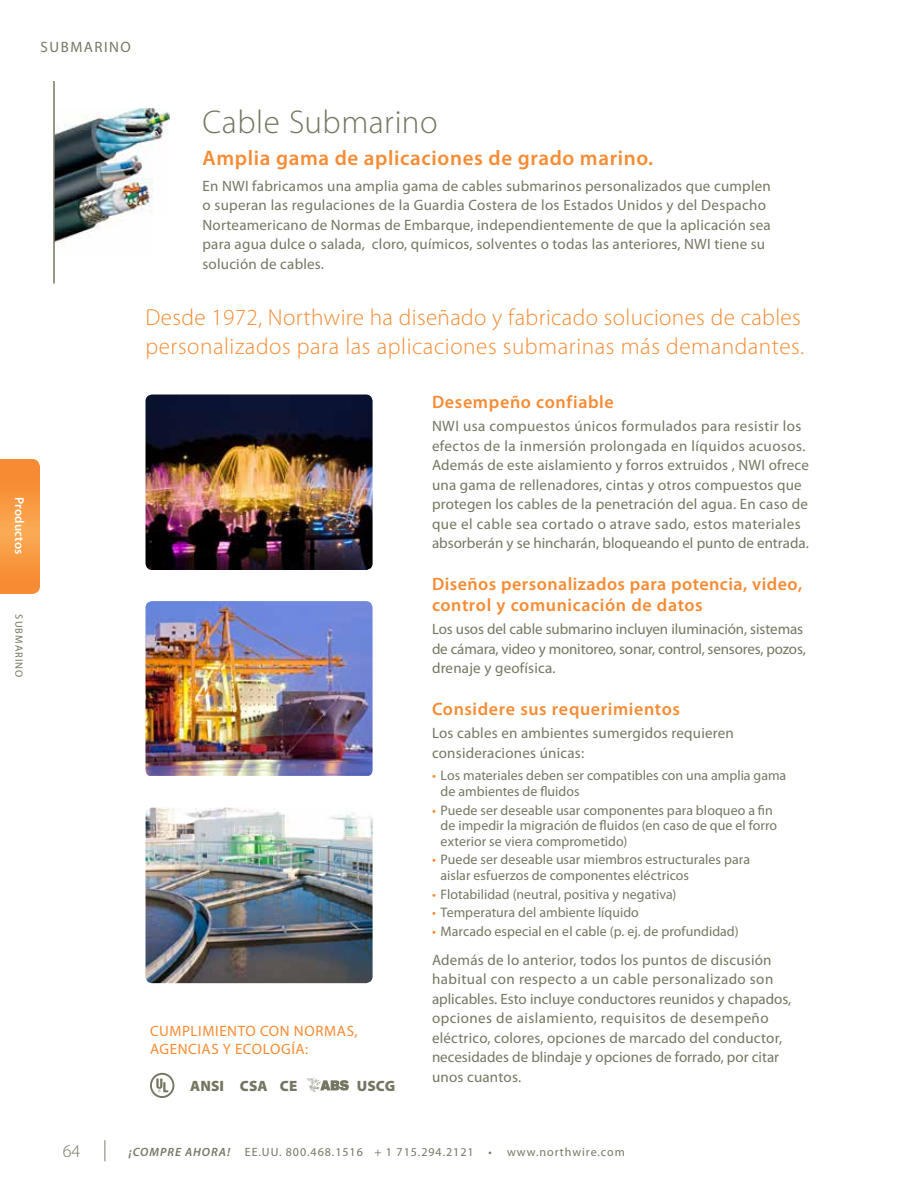
<style>
.page{position:relative;width:918px;height:1188px;background:#fff}
.page>*{position:absolute;margin:0;border:0;box-sizing:border-box;transform-origin:0 0}
._5_P_Title{font:300 33px "Myriad Pro";letter-spacing:.015em;color:#767662}
.headers{font:300 23.1px/29.4px "Myriad Pro";letter-spacing:.025em;color:#f68b33}
._5_P_Name_Title{font:600 21px "Myriad Pro";letter-spacing:.03em;color:#f68b33}
._2_Subhead{font:600 18px/21.6px "Myriad Pro";letter-spacing:.03em;color:#f68b33}
._5_P_Description{font:15px/19.5px "Myriad Pro";letter-spacing:.015em;color:#767662}
._5_P_Description-2{font:15px/19.5px "Myriad Pro";letter-spacing:-.005em;color:#767662}
._5_P_SUBHEAD{font:15px/18px "Myriad Pro";letter-spacing:.04em;color:#f68b33}
.LOGO_types{font:900 15px "Myriad Pro";letter-spacing:.005em;color:#767662}
.Page_Category{font:15px "Myriad Pro";letter-spacing:.1em;color:#767662}
.t1{font:13.8px/15.8px "Myriad Pro";letter-spacing:.005em;color:#767662}
.t2{font:600 12.75px "Myriad Pro";letter-spacing:.015em;color:#fff}
.t3{font:12px "Myriad Pro";letter-spacing:.08em;color:#767662}
.SideCopy-Product{font:10.5px "Myriad Pro";letter-spacing:.1em;color:#767662}
.s1{color:#f68b33}
.s2{font-weight:300;font-size:18px}
.s3{font-weight:300;font-size:21px}
.s4{font-weight:600;font-style:italic}
</style>
<div class="page">
<svg style="left:0;top:459px;width:40px;height:135px;background:#f79740"></svg>
<img style="left:146px;top:394px;width:227px;height:176px">
<img style="left:146px;top:808px;width:227px;height:175px">
<img style="left:146px;top:601px;width:227px;height:175px">
<img style="left:55px;top:108px;width:114px;height:70px">
<img style="left:55px;top:178px;width:98px;height:68px">
<hr style="left:53px;top:81px;width:2px;height:203px;background:#767662">
<svg style="left:150px;top:1073px;width:24px;height:25px"></svg>
<svg style="left:307px;top:1078px;width:42px;height:14px"></svg>
<p class="Page_Category" style="left:41px;top:39px;width:92px">SUBMARINO</p>
<p class="t2" style="left:27px;top:497px;width:60px;rotate:90deg">Productos</p>
<p class="SideCopy-Product" style="left:25px;top:614px;width:65px;rotate:90deg">SUBMARINO</p>
<p class="_5_P_Title" style="left:202px;top:104px;width:237px">Cable Submarino</p>
<p class="_5_P_Name_Title" style="left:202px;top:146px;width:452px">Amplia gama de aplicaciones de grado marino.</p>
<p class="_5_P_Description" style="left:202px;top:176px;width:570px">En NWI fabricamos una amplia gama de cables submarinos personalizados que cumplen o superan las regulaciones de la Guardia Costera de los Estados Unidos y del Despacho Norteamericano de Normas de Embarque, independientemente de que la aplicación sea para agua dulce o salada, cloro, químicos, solventes o todas las anteriores, NWI tiene su solución de cables.</p>
<p class="headers" style="left:146px;top:303px;width:660px">Desde 1972, Northwire ha diseñado y fabricado soluciones de cables personalizados para las aplicaciones submarinas más demandantes.</p>
<p class="_5_P_SUBHEAD" style="left:150px;top:1022px;width:209px">CUMPLIMIENTO CON NORMAS,<br>AGENCIAS Y ECOLOGÍA:</p>
<p class="LOGO_types" style="left:190px;top:1077px;width:35px">ANSI</p>
<p class="LOGO_types" style="left:240px;top:1077px;width:29px">CSA</p>
<p class="LOGO_types" style="left:280px;top:1078px;width:19px">CE</p>
<p class="LOGO_types" style="left:357px;top:1077px;width:40px">USCG</p>
<p class="_2_Subhead" style="left:432px;top:391px;width:183px">Desempeño confiable</p>
<p class="_5_P_Description" style="left:432px;top:417px;width:378px">NWI usa compuestos únicos formulados para resistir los efectos de la inmersión prolongada en líquidos acuosos.<br>Además de este aislamiento y forros extruidos , NWI ofrece una gama de rellenadores, cintas y otros compuestos que protegen los cables de la penetración del agua. En caso de que el cable sea cortado o atrave sado, estos materiales absorberán y se hincharán, bloqueando el punto de entrada.</p>
<p class="_2_Subhead" style="left:432px;top:573px;width:372px">Diseños personalizados para potencia, video, control y comunicación de datos</p>
<p class="_5_P_Description-2" style="left:432px;top:620px;width:375px">Los usos del cable submarino incluyen iluminación, sistemas de cámara, video y monitoreo, sonar, control, sensores, pozos, drenaje y geofísica.</p>
<p class="_2_Subhead" style="left:432px;top:699px;width:249px">Considere sus requerimientos</p>
<p class="_5_P_Description" style="left:432px;top:724px;width:303px">Los cables en ambientes sumergidos requieren consideraciones únicas:</p>
<p class="t1" style="left:441px;top:768px;width:347px;text-indent:-9px"><span class="s1">•</span> Los materiales deben ser compatibles con una amplia gama de ambientes de fluidos</p>
<p class="t1" style="left:441px;top:802px;width:338px;text-indent:-9px"><span class="s1">•</span> Puede ser deseable usar componentes para bloqueo a fin de impedir la migración de fluidos (en caso de que el forro exterior se viera comprometido)</p>
<p class="t1" style="left:441px;top:852px;width:311px;text-indent:-9px"><span class="s1">•</span> Puede ser deseable usar miembros estructurales para aislar esfuerzos de componentes eléctricos</p>
<p class="t1" style="left:432px;top:886px;width:246px"><span class="s1">•</span> Flotabilidad (neutral, positiva y negativa)</p>
<p class="t1" style="left:432px;top:905px;width:208px"><span class="s1">•</span> Temperatura del ambiente líquido</p>
<p class="t1" style="left:432px;top:923px;width:308px"><span class="s1">•</span> Marcado especial en el cable (p. ej. de profundidad)</p>
<p class="_5_P_Description" style="left:432px;top:950px;width:361px">Además de lo anterior, todos los puntos de discusión habitual con respecto a un cable personalizado son aplicables. Esto incluye conductores reunidos y chapados, opciones de aislamiento, requisitos de desempeño eléctrico, colores, opciones de marcado del conductor, necesidades de blindaje y opciones de forrado, por citar unos cuantos.</p>
<p class="t3" style="left:63px;top:1145px;width:564px"><span class="s2">64</span> <span class="s3">|</span> <span class="s4">¡COMPRE AHORA!</span> EE.UU. 800.468.1516 + 1 715.294.2121 • www.northwire.com</p>
</div>
